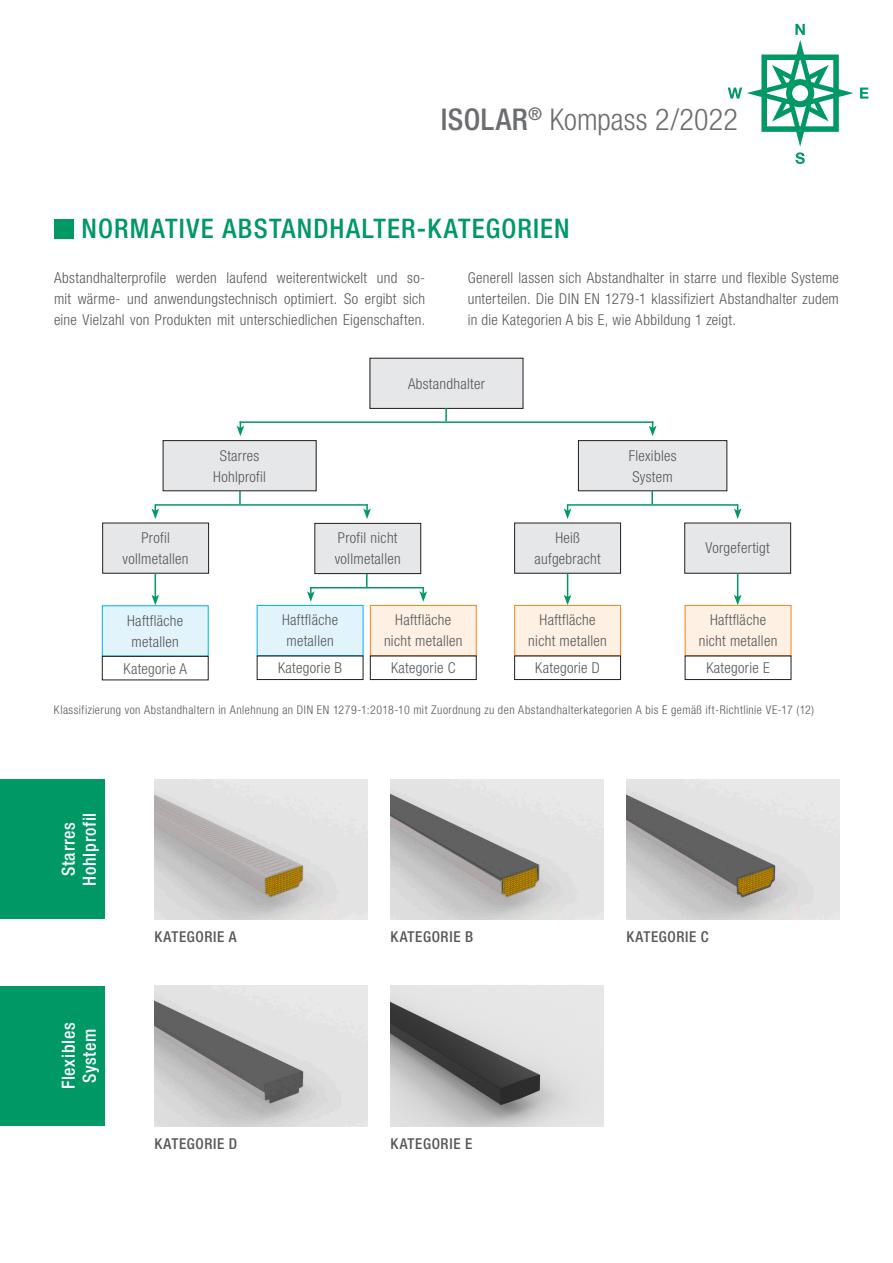
<style>
.page{position:relative;width:893px;height:1263px;background:#fff}
.page>*{position:absolute;margin:0;border:0;box-sizing:border-box;transform-origin:0 0}
.t1{font:300 condensed 30px "Helvetica Neue LT Std";letter-spacing:.005em;color:#6c6d70}
.t2{font:500 condensed 27px "Helvetica Neue LT Std";letter-spacing:.045em;color:#009864}
.t3{font:500 condensed 18px/21px "Helvetica Neue LT Std";letter-spacing:.04em;color:#fff;text-align:center}
.t4{font:300 condensed 15px/21px "Helvetica Neue LT Std";letter-spacing:.02em;color:#57585a;text-align:center}
.t5{font:500 condensed 15px "Helvetica Neue LT Std";letter-spacing:.04em;color:#57585a}
.t6{font:300 condensed 12px "Helvetica Neue LT Std";letter-spacing:.04em;color:#57585a}
.s1{font-weight:500}
</style>
<div class="page">
<div style="left:54px;top:219px;width:20px;height:19px;background:#009864"></div>
<svg style="left:728px;top:24px;width:140px;height:140px"></svg>
<div style="left:370px;top:358px;width:153px;height:50px;background:#e6e7e9"></div>
<div style="left:370px;top:358px;width:153px;height:51px;border:1px solid #231f20"></div>
<div style="left:163px;top:441px;width:153px;height:50px;background:#e6e7e9"></div>
<div style="left:163px;top:440px;width:153px;height:51px;border:1px solid #231f20"></div>
<div style="left:578px;top:441px;width:149px;height:50px;background:#e6e7e9"></div>
<div style="left:578px;top:440px;width:149px;height:51px;border:1px solid #231f20"></div>
<div style="left:103px;top:523px;width:106px;height:50px;background:#e6e7e9"></div>
<div style="left:102px;top:523px;width:107px;height:50px;border:1px solid #231f20"></div>
<div style="left:315px;top:523px;width:106px;height:51px;background:#e6e7e9"></div>
<div style="left:315px;top:523px;width:106px;height:51px;border:1px solid #231f20"></div>
<div style="left:102px;top:606px;width:106px;height:50px;background:#e1f4fc"></div>
<div style="left:257px;top:605px;width:106px;height:51px;background:#e1f4fc"></div>
<div style="left:257px;top:605px;width:106px;height:51px;border:1px solid #00aeef"></div>
<div style="left:370px;top:605px;width:106px;height:51px;background:#fef0e2"></div>
<div style="left:370px;top:605px;width:106px;height:51px;border:1px solid #f58220"></div>
<div style="left:515px;top:523px;width:106px;height:50px;background:#e6e7e9"></div>
<div style="left:514px;top:523px;width:107px;height:50px;border:1px solid #231f20"></div>
<div style="left:685px;top:523px;width:106px;height:50px;background:#e6e7e9"></div>
<div style="left:684px;top:523px;width:107px;height:50px;border:1px solid #231f20"></div>
<div style="left:515px;top:605px;width:106px;height:51px;background:#fef0e2"></div>
<div style="left:514px;top:605px;width:107px;height:51px;border:1px solid #f58220"></div>
<div style="left:685px;top:605px;width:106px;height:51px;background:#fef0e2"></div>
<div style="left:685px;top:605px;width:106px;height:51px;border:1px solid #f58220"></div>
<svg style="left:445px;top:408px;width:2px;height:13px"></svg>
<hr style="left:240px;top:421px;width:413px;height:2px;background:#009864">
<svg style="left:237px;top:421px;width:7px;height:15px"></svg>
<svg style="left:649px;top:421px;width:7px;height:15px"></svg>
<svg style="left:651px;top:491px;width:2px;height:13px"></svg>
<hr style="left:568px;top:504px;width:170px;height:2px;background:#009864">
<svg style="left:564px;top:504px;width:7px;height:15px"></svg>
<svg style="left:734px;top:504px;width:7px;height:15px"></svg>
<svg style="left:239px;top:491px;width:2px;height:13px"></svg>
<hr style="left:155px;top:504px;width:213px;height:2px;background:#009864">
<svg style="left:151px;top:504px;width:8px;height:15px"></svg>
<svg style="left:363px;top:504px;width:8px;height:15px"></svg>
<svg style="left:151px;top:573px;width:8px;height:32px"></svg>
<svg style="left:564px;top:573px;width:7px;height:32px"></svg>
<svg style="left:734px;top:573px;width:7px;height:32px"></svg>
<svg style="left:366px;top:574px;width:2px;height:13px"></svg>
<hr style="left:310px;top:587px;width:113px;height:1px;background:#009864">
<svg style="left:307px;top:588px;width:8px;height:14px"></svg>
<svg style="left:419px;top:587px;width:8px;height:15px"></svg>
<div style="left:102px;top:656px;width:106px;height:24px;border:1px solid #231f20"></div>
<div style="left:257px;top:656px;width:106px;height:24px;border:1px solid #231f20"></div>
<div style="left:370px;top:656px;width:106px;height:24px;border:1px solid #231f20"></div>
<div style="left:514px;top:656px;width:107px;height:24px;border:1px solid #231f20"></div>
<div style="left:685px;top:656px;width:106px;height:24px;border:1px solid #231f20"></div>
<img style="left:154px;top:779px;width:213px;height:140px">
<img style="left:391px;top:779px;width:212px;height:140px">
<img style="left:626px;top:779px;width:213px;height:140px">
<img style="left:391px;top:986px;width:212px;height:140px">
<img style="left:154px;top:986px;width:213px;height:140px">
<div style="left:0;top:779px;width:104px;height:140px;background:#009864"></div>
<div style="left:0;top:986px;width:104px;height:140px;background:#009864"></div>
<h1 class="t1" style="left:441px;top:102px;width:299px"><span class="s1">ISOLAR</span><sup>®</sup> Kompass 2/2022</h1>
<h2 class="t2" style="left:82px;top:213px;width:490px">NORMATIVE ABSTANDHALTER-KATEGORIEN</h2>
<p class="t4" style="left:54px;top:267px;width:373px;text-align:justify">Abstandhalterprofile werden laufend weiterentwickelt und so&shy;mit wärme- und anwendungstechnisch optimiert. So ergibt sich eine Vielzahl von Produkten mit unterschiedlichen Eigenschaften.</p>
<p class="t4" style="left:468px;top:267px;width:373px;text-align:justify">Generell lassen sich Abstandhalter in starre und flexible Systeme unterteilen. Die DIN EN 1279-1 klassifiziert Abstandhalter zudem in die Kategorien A bis E, wie Abbildung 1 zeigt.</p>
<p class="t4" style="left:408px;top:373px;width:78px">Abstandhalter</p>
<p class="t4" style="left:213px;top:445px;width:54px">Starres<br>Hohlprofil</p>
<p class="t4" style="left:629px;top:445px;width:49px;text-align:left">Flexibles<br>System</p>
<p class="t4" style="left:123px;top:527px;width:68px">Profil vollmetallen</p>
<p class="t4" style="left:335px;top:527px;width:68px;text-align:left">Profil nicht vollmetallen</p>
<p class="t4" style="left:127px;top:610px;width:58px;text-align:left">Haftfläche metallen</p>
<p class="t4" style="left:282px;top:609px;width:58px;text-align:left">Haftfläche metallen</p>
<p class="t4" style="left:384px;top:609px;width:80px">Haftfläche nicht metallen</p>
<p class="t4" style="left:534px;top:527px;width:68px">Heiß aufgebracht</p>
<p class="t4" style="left:705px;top:537px;width:66px">Vorgefertigt</p>
<p class="t4" style="left:528px;top:609px;width:80px">Haftfläche nicht metallen</p>
<p class="t4" style="left:699px;top:609px;width:80px">Haftfläche nicht metallen</p>
<p class="t4" style="left:123px;top:657px;width:65px">Kategorie A</p>
<p class="t4" style="left:278px;top:657px;width:66px">Kategorie B</p>
<p class="t4" style="left:391px;top:657px;width:66px">Kategorie C</p>
<p class="t4" style="left:535px;top:657px;width:66px">Kategorie D</p>
<p class="t4" style="left:706px;top:657px;width:65px">Kategorie E</p>
<p class="t6" style="left:54px;top:703px;width:762px">Klassifizierung von Abstandhaltern in Anlehnung an DIN EN 1279-1:2018-10 mit Zuordnung zu den Abstandhalterkategorien A bis E gemäß ift-Richtlinie VE-17 (12)</p>
<p class="t3" style="left:58px;top:886px;width:75px;rotate:-90deg">Starres<br>Hohlprofil</p>
<p class="t3" style="left:58px;top:1089px;width:68px;rotate:-90deg">Flexibles<br>System</p>
<p class="t5" style="left:154px;top:927px;width:84px">KATEGORIE A</p>
<p class="t5" style="left:391px;top:927px;width:84px">KATEGORIE B</p>
<p class="t5" style="left:626px;top:927px;width:84px">KATEGORIE C</p>
<p class="t5" style="left:154px;top:1134px;width:84px">KATEGORIE D</p>
<p class="t5" style="left:391px;top:1134px;width:83px">KATEGORIE E</p>
</div>
